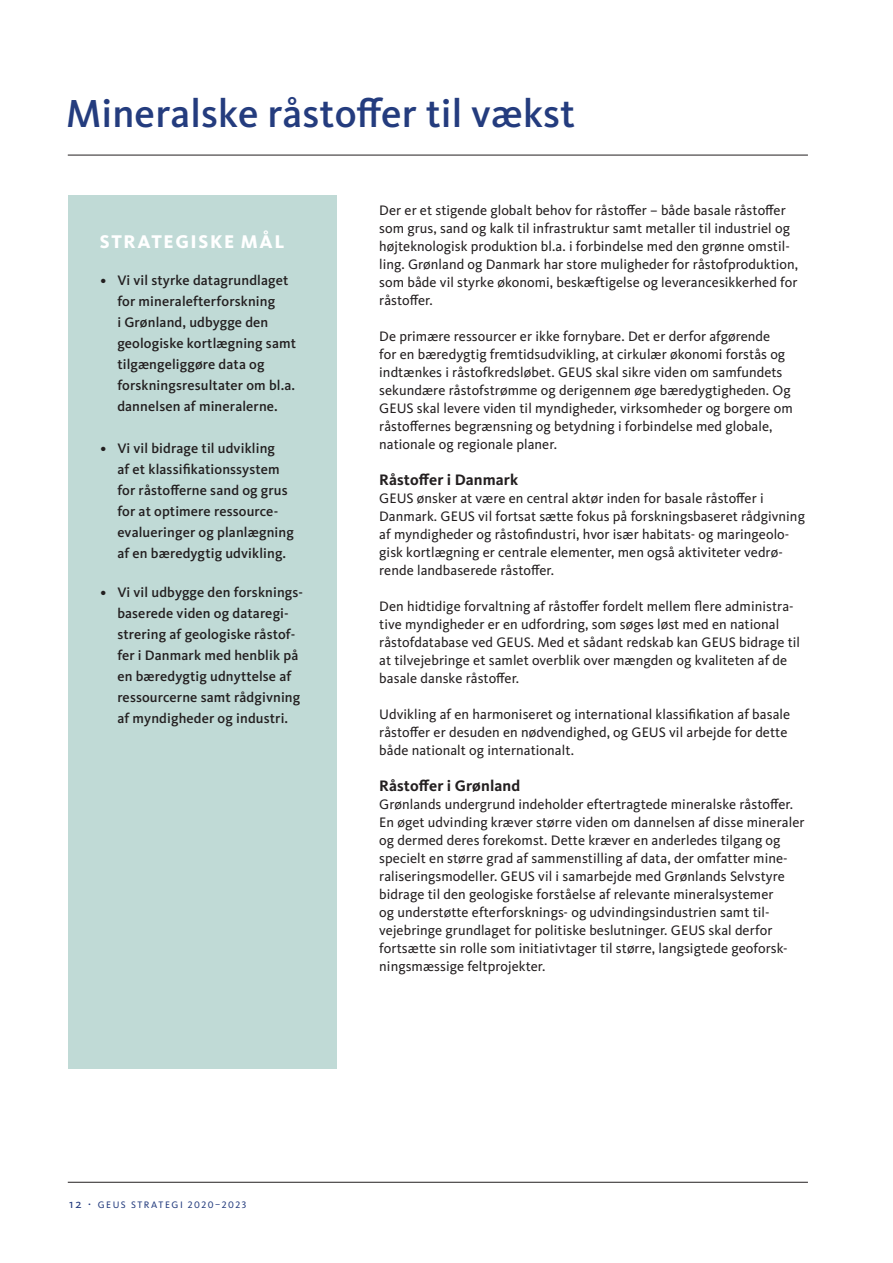
<style>
.page{position:relative;width:893px;height:1263px;background:#fff}
.page>*{position:absolute;margin:0;border:0;box-sizing:border-box;transform-origin:0 0}
.Rubrik{font:500 40.5px "Kievit Pro";letter-spacing:.005em;color:#243c7e}
.t1{font:800 19.05px "Kievit Pro";letter-spacing:.085em;color:#fff}
.underrubrik{font:700 15.75px "Kievit Pro";letter-spacing:.01em;color:#231f20}
.Brød{font:14.25px/18px "Kievit Pro";letter-spacing:.005em;color:#231f20}
.t2{font:500 14.25px/21px "Kievit Pro";letter-spacing:.01em;color:#231f20}
.t3{font:9.75px "Kievit Pro";letter-spacing:.155em;color:#243c7e}
.s1{font-size:12.75px}
</style>
<div class="page">
<hr style="left:68px;top:1182px;width:740px;height:1px;background:#231f20">
<hr style="left:68px;top:155px;width:740px;height:1px;background:#231f20">
<div style="left:68px;top:196px;width:268px;height:873px;background:#c0dad6"></div>
<p class="Rubrik" style="left:66px;top:89px;width:510px">Mineralske råstoffer til vækst</p>
<h2 class="t1" style="left:100px;top:230px;width:186px">STRATEGISKE MÅL</h2>
<p class="t2" style="left:117px;top:270px;width:180px;text-indent:-17px">• Vi vil styrke datagrundlaget for mineralefterforskning<br>i Grønland, udbygge den geologiske kortlægning samt tilgængeliggøre data og forskningsresultater om bl.a. dannelsen af mineralerne.</p>
<p class="t2" style="left:117px;top:438px;width:178px;text-indent:-17px">• Vi vil bidrage til udvikling<br>af et klassifikationssystem for råstofferne sand og grus for at optimere ressource&shy;evalueringer og planlægning af en bæredygtig udvikling.</p>
<p class="t2" style="left:117px;top:582px;width:187px;text-indent:-17px">• Vi vil udbygge den forsknings&shy;baserede viden og dataregi&shy;strering af geologiske råstof&shy;fer i Danmark med henblik på en bæredygtig udnyttelse af ressourcerne samt rådgivning af myndigheder og industri.</p>
<p class="Brød" style="left:379px;top:201px;width:420px">Der er et stigende globalt behov for råstoffer – både basale råstoffer som grus, sand og kalk til infrastruktur samt metaller til industriel og højteknologisk produktion bl.a. i forbindelse med den grønne omstil&shy;ling. Grønland og Danmark har store muligheder for råstofproduktion, som både vil styrke økonomi, beskæftigelse og leverancesikkerhed for råstoffer.</p>
<p class="Brød" style="left:379px;top:327px;width:415px">De primære ressourcer er ikke fornybare. Det er derfor afgørende<br>for en bæredygtig fremtidsudvikling, at cirkulær økonomi forstås og indtænkes i råstofkredsløbet. GEUS skal sikre viden om samfundets sekundære råstofstrømme og derigennem øge bæredygtigheden. Og GEUS skal levere viden til myndigheder, virksomheder og borgere om råstoffernes begrænsning og betydning i forbindelse med globale, nationale og regionale planer.</p>
<p class="underrubrik" style="left:379px;top:470px;width:141px">Råstoffer i Danmark</p>
<p class="Brød" style="left:379px;top:489px;width:427px">GEUS ønsker at være en central aktør inden for basale råstoffer i Danmark. GEUS vil fortsat sætte fokus på forskningsbaseret rådgivning af myndigheder og råstofindustri, hvor især habitats- og maringeolo&shy;gisk kortlægning er centrale elementer, men også aktiviteter vedrø&shy;rende landbaserede råstoffer.</p>
<p class="Brød" style="left:379px;top:597px;width:422px">Den hidtidige forvaltning af råstoffer fordelt mellem flere administra&shy;tive myndigheder er en udfordring, som søges løst med en national råstofdatabase ved GEUS. Med et sådant redskab kan GEUS bidrage til at tilvejebringe et samlet overblik over mængden og kvaliteten af de basale danske råstoffer.</p>
<p class="Brød" style="left:379px;top:705px;width:412px">Udvikling af en harmoniseret og international klassifikation af basale råstoffer er desuden en nødvendighed, og GEUS vil arbejde for dette både nationalt og internationalt.</p>
<p class="underrubrik" style="left:379px;top:776px;width:143px">Råstoffer i Grønland</p>
<p class="Brød" style="left:379px;top:795px;width:427px">Grønlands undergrund indeholder eftertragtede mineralske råstoffer.<br>En øget udvinding kræver større viden om dannelsen af disse mineraler og dermed deres forekomst. Dette kræver en anderledes tilgang og specielt en større grad af sammenstilling af data, der omfatter mine&shy;raliseringsmodeller. GEUS vil i samarbejde med Grønlands Selvstyre bidrage til den geologiske forståelse af relevante mineralsystemer<br>og understøtte efterforsknings- og udvindingsindustrien samt til&shy;vejebringe grundlaget for politiske beslutninger. GEUS skal derfor fortsætte sin rolle som initiativtager til større, langsigtede geoforsk&shy;ningsmæssige feltprojekter.</p>
<p class="t3" style="left:69px;top:1199px;width:179px"><span class="s1">12 ⋅</span> GEUS STRATEGI 2020–2023</p>
</div>
